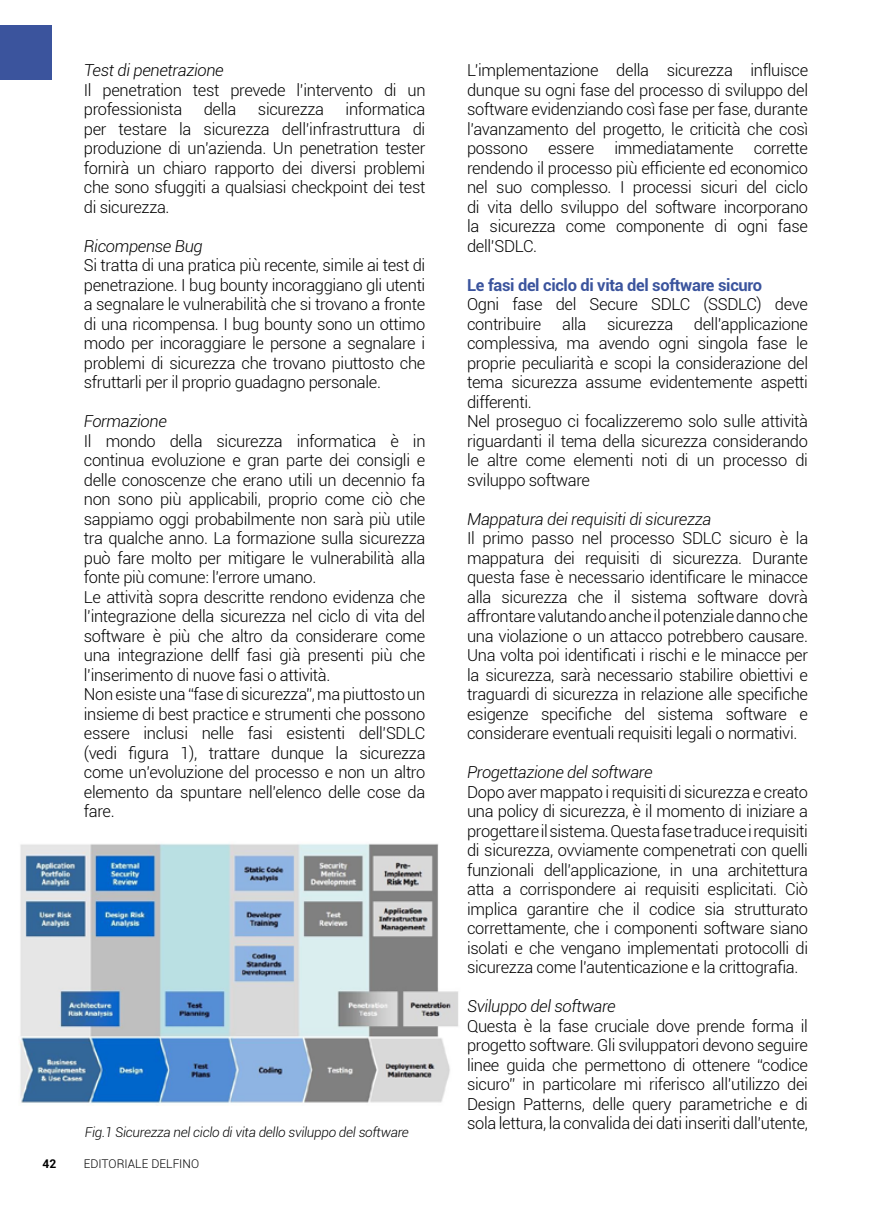
<style>
.page{position:relative;width:893px;height:1212px;background:#fff}
.page>*{position:absolute;margin:0;border:0;box-sizing:border-box;transform-origin:0 0}
.t1{font:300 16.5px/19.5px "Roboto";letter-spacing:-.02em;color:#000;text-align:justify}
.t2{font:italic 300 16.5px "Roboto";letter-spacing:-.02em;color:#000}
.t3{font:700 16.5px "Roboto";letter-spacing:-.02em;color:#3b549d}
.t4{font:italic 300 13.5px "Roboto";letter-spacing:-.02em;color:#000}
.t5{font:300 12px "Roboto";color:#000}
.t6{font:700 12px "Roboto";color:#000}
</style>
<div class="page">
<div style="left:0;top:26px;width:51px;height:54px;background:#3b549d"></div>
<img style="left:20px;top:843px;width:439px;height:261px">
<p class="t2" style="left:84px;top:61px;width:141px">Test di penetrazione</p>
<p class="t1" style="left:84px;top:80px;width:343px">Il penetration test prevede l’intervento di un professionista</p>
<p class="t1" style="left:84px;top:100px;width:343px;text-indent:262px">informatica per testare la sicurezza dell’infrastruttura di produzione di un’azienda. Un penetration tester fornirà un chiaro rapporto dei diversi problemi che sono sfuggiti a qualsiasi checkpoint dei test di sicurezza.</p>
<p class="t2" style="left:84px;top:236px;width:120px">Ricompense Bug</p>
<p class="t1" style="left:84px;top:256px;width:343px">Si tratta di una pratica più recente, simile ai test di penetrazione. I bug bounty incoraggiano gli utenti a segnalare le vulnerabilità che si trovano a fronte di una ricompensa. I bug bounty sono un ottimo modo per incoraggiare le persone a segnalare i problemi di sicurezza che trovano piuttosto che sfruttarli per il proprio guadagno personale.</p>
<p class="t2" style="left:84px;top:412px;width:85px">Formazione</p>
<p class="t1" style="left:84px;top:431px;width:343px;text-align:left">Il mondo della sicurezza informatica è in continua evoluzione e gran parte dei consigli e delle conoscenze che erano utili un decennio fa non sono più applicabili, proprio come ciò che sappiamo oggi probabilmente non sarà più utile tra qualche anno. La formazione sulla sicurezza può fare molto per mitigare le vulnerabilità alla fonte più comune: l’errore umano.<br>Le attività sopra descritte rendono evidenza che l’integrazione della sicurezza nel ciclo di vita del software è più che altro da considerare come una integrazione dellf fasi già presenti più che l’inserimento di nuove fasi o attività.<br>Non esiste una “fase di sicurezza”, ma piuttosto un insieme di best practice e strumenti che possono essere inclusi nelle fasi esistenti dell’SDLC (vedi figura 1), trattare dunque la sicurezza come un’evoluzione del processo e non un altro elemento da spuntare nell’elenco delle cose da fare.</p>
<p class="t1" style="left:204px;top:100px;width:34px">della</p>
<p class="t1" style="left:258px;top:100px;width:68px">sicurezza</p>
<p class="t4" style="left:85px;top:1124px;width:325px">Fig.1 Sicurezza nel ciclo di vita dello sviluppo del software</p>
<p class="t6" style="left:43px;top:1157px;width:15px">42</p>
<p class="t5" style="left:84px;top:1157px;width:117px">EDITORIALE DELFINO</p>
<p class="t1" style="left:467px;top:61px;width:343px">L’implementazione della sicurezza influisce dunque su ogni fase del processo di sviluppo del software evidenziando così fase per fase, durante l’avanzamento del progetto, le criticità che così possono essere immediatamente corrette rendendo il processo più efficiente ed economico nel suo complesso. I processi sicuri del ciclo di vita dello sviluppo del software incorporano la sicurezza come componente di ogni fase dell’SDLC.</p>
<p class="t3" style="left:467px;top:275px;width:296px">Le fasi del ciclo di vita del software sicuro</p>
<p class="t1" style="left:467px;top:295px;width:342px">Ogni fase del Secure SDLC (SSDLC) deve contribuire</p>
<p class="t1" style="left:467px;top:314px;width:342px;text-align:left;text-indent:227px">dell’applicazione complessiva, ma avendo ogni singola fase le proprie peculiarità e scopi la considerazione del tema sicurezza assume evidentemente aspetti differenti.<br>Nel proseguo ci focalizzeremo solo sulle attività riguardanti il tema della sicurezza considerando le altre come elementi noti di un processo di sviluppo software</p>
<p class="t2" style="left:467px;top:509px;width:246px">Mappatura dei requisiti di sicurezza</p>
<p class="t1" style="left:467px;top:529px;width:343px">Il primo passo nel processo SDLC sicuro è la mappatura dei requisiti di sicurezza. Durante questa fase è necessario identificare le minacce alla sicurezza che il sistema software dovrà affrontare valutando anche il potenziale danno che una violazione o un attacco potrebbero causare.<br>Una volta poi identificati i rischi e le minacce per la sicurezza, sarà necessario stabilire obiettivi e traguardi di sicurezza in relazione alle specifiche esigenze specifiche del sistema software e considerare eventuali requisiti legali o normativi.</p>
<p class="t2" style="left:467px;top:763px;width:187px">Progettazione del software</p>
<p class="t1" style="left:467px;top:782px;width:342px">Dopo aver mappato i requisiti di sicurezza e creato una policy di sicurezza, è il momento di iniziare a progettare il sistema. Questa fase traduce i requisiti di sicurezza, ovviamente compenetrati con quelli funzionali dell’applicazione, in una architettura atta a corrispondere ai requisiti esplicitati. Ciò implica garantire che il codice sia strutturato correttamente, che i componenti software siano isolati e che vengano implementati protocolli di sicurezza come l’autenticazione e la crittografia.</p>
<p class="t2" style="left:467px;top:997px;width:150px">Sviluppo del software</p>
<p class="t1" style="left:467px;top:1016px;width:342px">Questa è la fase cruciale dove prende forma il progetto software. Gli sviluppatori devono seguire linee guida che permettono di ottenere “codice sicuro” in particolare mi riferisco all’utilizzo dei Design Patterns, delle query parametriche e di sola lettura, la convalida dei dati inseriti dall’utente,</p>
<p class="t1" style="left:562px;top:314px;width:26px">alla</p>
<p class="t1" style="left:607px;top:314px;width:68px">sicurezza</p>
</div>
